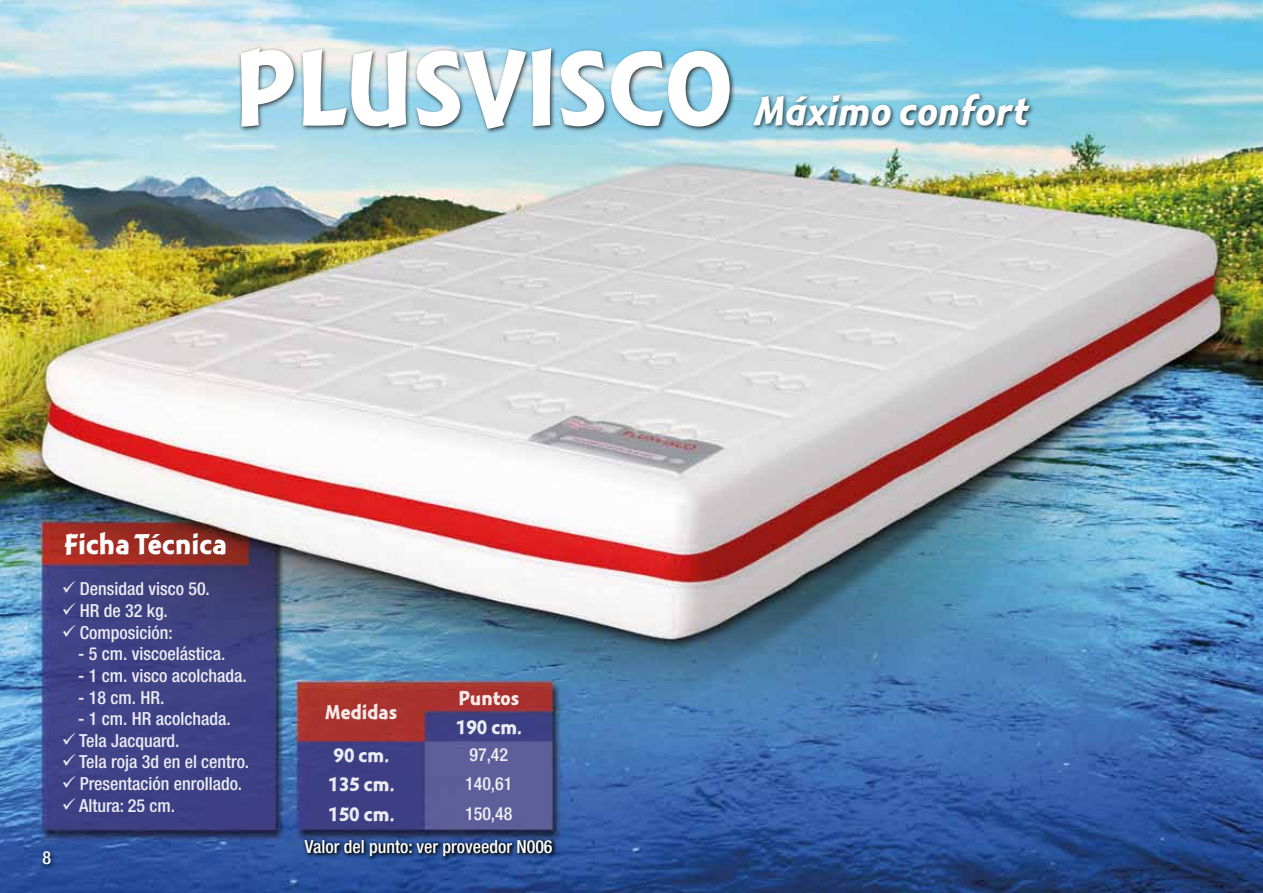
<style>
.page{position:relative;width:1263px;height:893px;background:#fff}
.page>*{position:absolute;margin:0;border:0;box-sizing:border-box;transform-origin:0 0}
.t1{font:111.6px "Montara Bold Gothic";color:#fff}
.t2{font:italic 700 42.9px "Montara";color:#fff}
.t3{font:30px "Montara Bold Gothic";color:#fff}
.t4{font:21px/28.7px "Montara Bold Gothic";color:#fff}
.t5{font:500 condensed 18px "Helvetica Neue LT Std";color:#fff}
</style>
<div class="page">
<img style="left:0;top:0;width:1263px;height:893px">
<svg style="left:302px;top:837px;width:256px;height:25px;background:#1f3b6e"></svg>
<div style="left:238px;top:45px;width:498px;height:90px;background:#000;opacity:.75"></div>
<div style="left:751px;top:91px;width:284px;height:41px;background:#000;opacity:.75"></div>
<div style="left:40px;top:848px;width:16px;height:22px;background:#000;opacity:.75"></div>
<h1 class="t1" style="left:234px;top:27px;width:501px">PLUSVISCO</h1>
<h2 class="t2" style="left:754px;top:88px;width:276px">Máximo confort</h2>
<h3 class="t3" style="left:65px;top:527px;width:164px">Ficha Técnica</h3>
<p class="t5" style="left:61px;top:578px;width:150px">✓ Densidad visco 50.</p>
<p class="t5" style="left:61px;top:600px;width:108px">✓ HR de 32 kg.</p>
<p class="t5" style="left:61px;top:622px;width:113px">✓ Composición:</p>
<p class="t5" style="left:78px;top:643px;width:149px">- 5 cm. viscoelástica.</p>
<p class="t5" style="left:78px;top:665px;width:170px">- 1 cm. visco acolchada.</p>
<p class="t5" style="left:78px;top:686px;width:88px">- 18 cm. HR.</p>
<p class="t5" style="left:78px;top:708px;width:154px">- 1 cm. HR acolchada.</p>
<p class="t5" style="left:61px;top:730px;width:120px">✓ Tela Jacquard.</p>
<p class="t5" style="left:61px;top:751px;width:190px">✓ Tela roja 3d en el centro.</p>
<p class="t5" style="left:61px;top:773px;width:182px">✓ Presentación enrollado.</p>
<p class="t5" style="left:61px;top:794px;width:115px">✓ Altura: 25 cm.</p>
<p class="t5" style="left:43px;top:847px;width:10px">8</p>
<p class="t4" style="left:325px;top:698px;width:74px">Medidas</p>
<p class="t4" style="left:456px;top:684px;width:68px">Puntos<br>190 cm.</p>
<p class="t4" style="left:333px;top:741px;width:57px">90 cm.</p>
<p class="t5" style="left:469px;top:744px;width:40px">97,42</p>
<p class="t4" style="left:328px;top:770px;width:68px">135 cm.</p>
<p class="t5" style="left:465px;top:773px;width:49px">140,61</p>
<p class="t4" style="left:328px;top:800px;width:68px">150 cm.</p>
<p class="t5" style="left:465px;top:802px;width:49px">150,48</p>
<p class="t5" style="left:305px;top:835px;width:249px">Valor del punto: ver proveedor N006</p>
</div>
